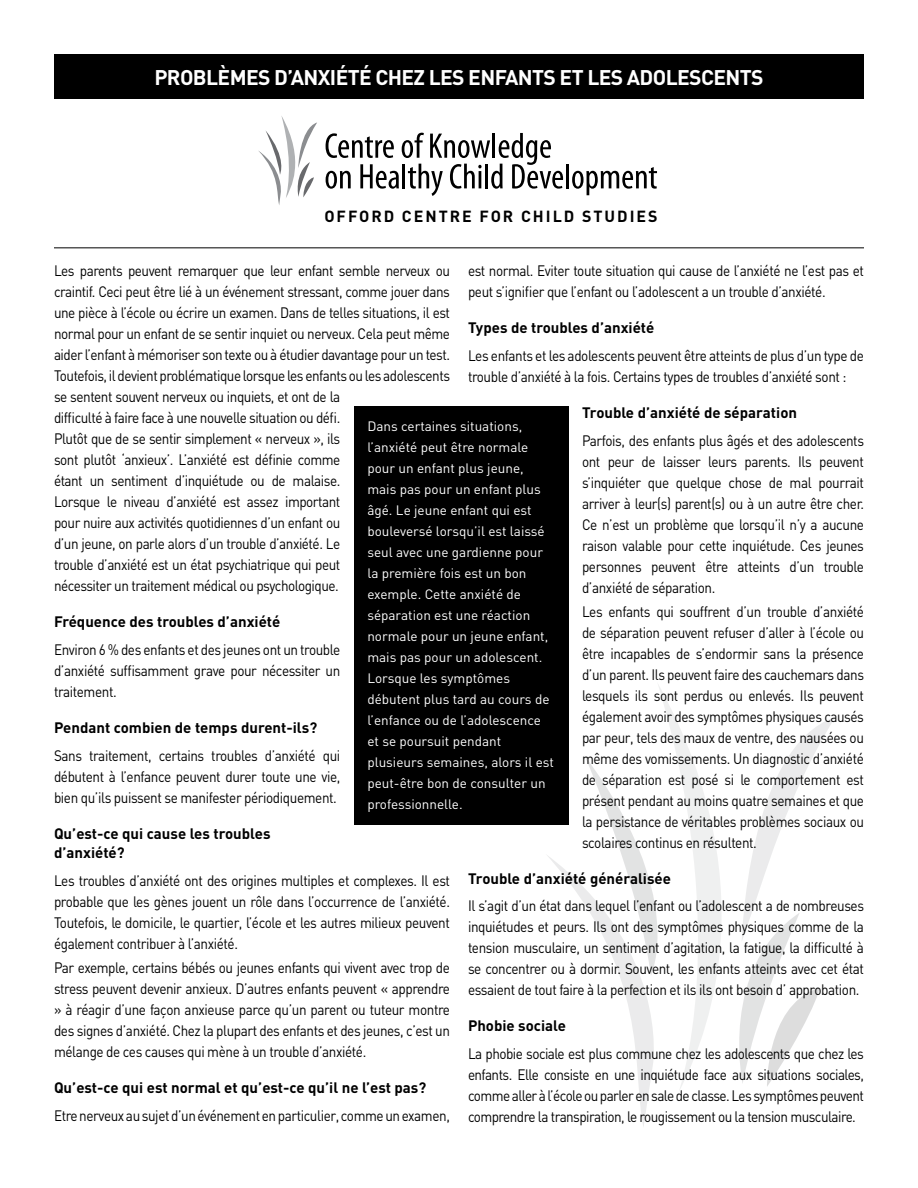
<style>
.page{position:relative;width:918px;height:1188px;background:#fff}
.page>*{position:absolute;margin:0;border:0;box-sizing:border-box;transform-origin:0 0}
.t1{font:700 21px "DIN";letter-spacing:-.03em;color:#fff}
.t2{font:700 15.9px "DIN";letter-spacing:.125em;color:#000}
.t3{font:15px/21px "DIN";letter-spacing:-.035em;color:#000;text-align:justify;scale:.9 1}
.t4{font:700 15px/19.5px "DIN";color:#000}
.t5{font:13.5px/21px "DIN";color:#fff}
</style>
<div class="page">
<svg style="left:658px;top:685px;width:60px;height:386px"></svg>
<svg style="left:547px;top:755px;width:141px;height:371px"></svg>
<svg style="left:718px;top:717px;width:117px;height:369px"></svg>
<div style="left:54px;top:54px;width:810px;height:45px;background:#000"></div>
<svg style="left:326px;top:133px;width:237px;height:63px"></svg>
<hr style="left:566px;top:164px;width:3px;height:24px;background:#000">
<svg style="left:572px;top:167px;width:85px;height:28px"></svg>
<svg style="left:258px;top:116px;width:59px;height:89px"></svg>
<hr style="left:54px;top:247px;width:810px;height:1px;background:#000">
<div style="left:354px;top:406px;width:214px;height:419px;background:#000"></div>
<h1 class="t1" style="left:154px;top:64px;width:611px">Problèmes d’anxiété chez les enfants et les adolescents</h1>
<p class="t2" style="left:324px;top:206px;width:335px">OFFORD CENTRE FOR CHILD STUDIES</p>
<p class="t3" style="left:468px;top:260px;width:442px">est normal. Eviter toute situation qui cause de l’anxiété ne l’est pas et peut s’ignifier que l’enfant ou l’adolescent a un trouble d’anxiété.</p>
<p class="t4" style="left:468px;top:317px;width:188px">Types de troubles d’anxiété</p>
<p class="t3" style="left:468px;top:345px;width:441px">Les enfants et les adolescents peuvent être atteints de plus d’un type de trouble d’anxiété à la fois. Certains types de troubles d’anxiété sont :</p>
<p class="t4" style="left:582px;top:402px;width:217px">Trouble d’anxiété de séparation</p>
<p class="t3" style="left:582px;top:430px;width:315px">Parfois, des enfants plus âgés et des adolescents ont peur de laisser leurs parents. Ils peuvent s’inquiéter que quelque chose de mal pourrait arriver à leur(s) parent(s) ou à un autre être cher.<br>Ce n’est un problème que lorsqu’il n’y a aucune raison valable pour cette inquiétude. Ces jeunes personnes peuvent être atteints d’un trouble d’anxiété de séparation.</p>
<p class="t3" style="left:582px;top:601px;width:315px">Les enfants qui souffrent d’un trouble d’anxiété de séparation peuvent refuser d’aller à l’école ou être incapables de s’endormir sans la présence d’un parent. Ils peuvent faire des cauchemars dans lesquels ils sont perdus ou enlevés. Ils peuvent également avoir des symptômes physiques causés par peur, tels des maux de ventre, des nausées ou même des vomissements. Un diagnostic d’anxiété de séparation est posé si le comportement est présent pendant au moins quatre semaines et que la persistance de véritables problèmes sociaux ou scolaires continus en résultent.</p>
<p class="t4" style="left:468px;top:868px;width:205px">Trouble d’anxiété généralisée</p>
<p class="t3" style="left:468px;top:895px;width:442px">Il s’agit d’un état dans lequel l’enfant ou l’adolescent a de nombreuses inquiétudes et peurs. Ils ont des symptômes physiques comme de la tension musculaire, un sentiment d’agitation, la fatigue, la difficulté à se concentrer ou à dormir. Souvent, les enfants atteints avec cet état essaient de tout faire à la perfection et ils ils ont besoin d’ approbation.</p>
<p class="t4" style="left:468px;top:1016px;width:100px">Phobie sociale</p>
<p class="t3" style="left:468px;top:1043px;width:442px">La phobie sociale est plus commune chez les adolescents que chez les enfants. Elle consiste en une inquiétude face aux situations sociales, comme aller à l’école ou parler en sale de classe. Les symptômes peuvent comprendre la transpiration, le rougissement ou la tension musculaire.</p>
<p class="t3" style="left:54px;top:260px;width:442px;text-align:left">Les parents peuvent remarquer que leur enfant semble nerveux ou craintif. Ceci peut être lié à un événement stressant, comme jouer dans une pièce à l’école ou écrire un examen. Dans de telles situations, il est normal pour un enfant de se sentir inquiet ou nerveux. Cela peut même aider l’enfant à mémoriser son texte ou à étudier davantage pour un test.<br>Toutefois, il devient problématique lorsque les enfants ou les adolescents se sentent souvent nerveux ou inquiets, et ont de la<br>difficulté à faire face à une nouvelle situation ou défi.<br>Plutôt que de se sentir simplement « nerveux », ils<br>sont plutôt ‘anxieux’. L’anxiété est définie comme<br>étant un sentiment d’inquiétude ou de malaise.<br>Lorsque le niveau d’anxiété est assez important<br>pour nuire aux activités quotidiennes d’un enfant ou<br>d’un jeune, on parle alors d’un trouble d’anxiété. Le<br>trouble d’anxiété est un état psychiatrique qui peut<br>nécessiter un traitement médical ou psychologique.</p>
<p class="t4" style="left:54px;top:611px;width:228px">Fréquence des troubles d’anxiété</p>
<p class="t3" style="left:54px;top:639px;width:320px">Environ 6 % des enfants et des jeunes ont un trouble d’anxiété suffisamment grave pour nécessiter un traitement.</p>
<p class="t4" style="left:54px;top:717px;width:265px">Pendant combien de temps durent-ils?</p>
<p class="t3" style="left:54px;top:745px;width:320px">Sans traitement, certains troubles d’anxiété qui débutent à l’enfance peuvent durer toute une vie, bien qu’ils puissent se manifester périodiquement.</p>
<p class="t4" style="left:54px;top:823px;width:218px">Qu’est-ce qui cause les troubles d’anxiété?</p>
<p class="t3" style="left:54px;top:870px;width:442px">Les troubles d’anxiété ont des origines multiples et complexes. Il est probable que les gènes jouent un rôle dans l’occurrence de l’anxiété.<br>Toutefois, le domicile, le quartier, l’école et les autres milieux peuvent également contribuer à l’anxiété.</p>
<p class="t3" style="left:54px;top:957px;width:442px">Par exemple, certains bébés ou jeunes enfants qui vivent avec trop de stress peuvent devenir anxieux. D’autres enfants peuvent « apprendre » à réagir d’une façon anxieuse parce qu’un parent ou tuteur montre des signes d’anxiété. Chez la plupart des enfants et des jeunes, c’est un mélange de ces causes qui mène à un trouble d’anxiété.</p>
<p class="t4" style="left:54px;top:1077px;width:374px">Qu’est-ce qui est normal et qu’est-ce qu’il ne l’est pas?</p>
<p class="t3" style="left:54px;top:1105px;width:441px">Etre nerveux au sujet d’un événement en particulier, comme un examen,</p>
<p class="t5" style="left:367px;top:415px;width:188px">Dans certaines situations, l’anxiété peut être normale pour un enfant plus jeune, mais pas pour un enfant plus âgé. Le jeune enfant qui est bouleversé lorsqu’il est laissé seul avec une gardienne pour la première fois est un bon exemple. Cette anxiété de séparation est une réaction normale pour un jeune enfant, mais pas pour un adolescent.<br>Lorsque les symptômes débutent plus tard au cours de l’enfance ou de l’adolescence et se poursuit pendant plusieurs semaines, alors il est peut-être bon de consulter un professionnelle.</p>
</div>
